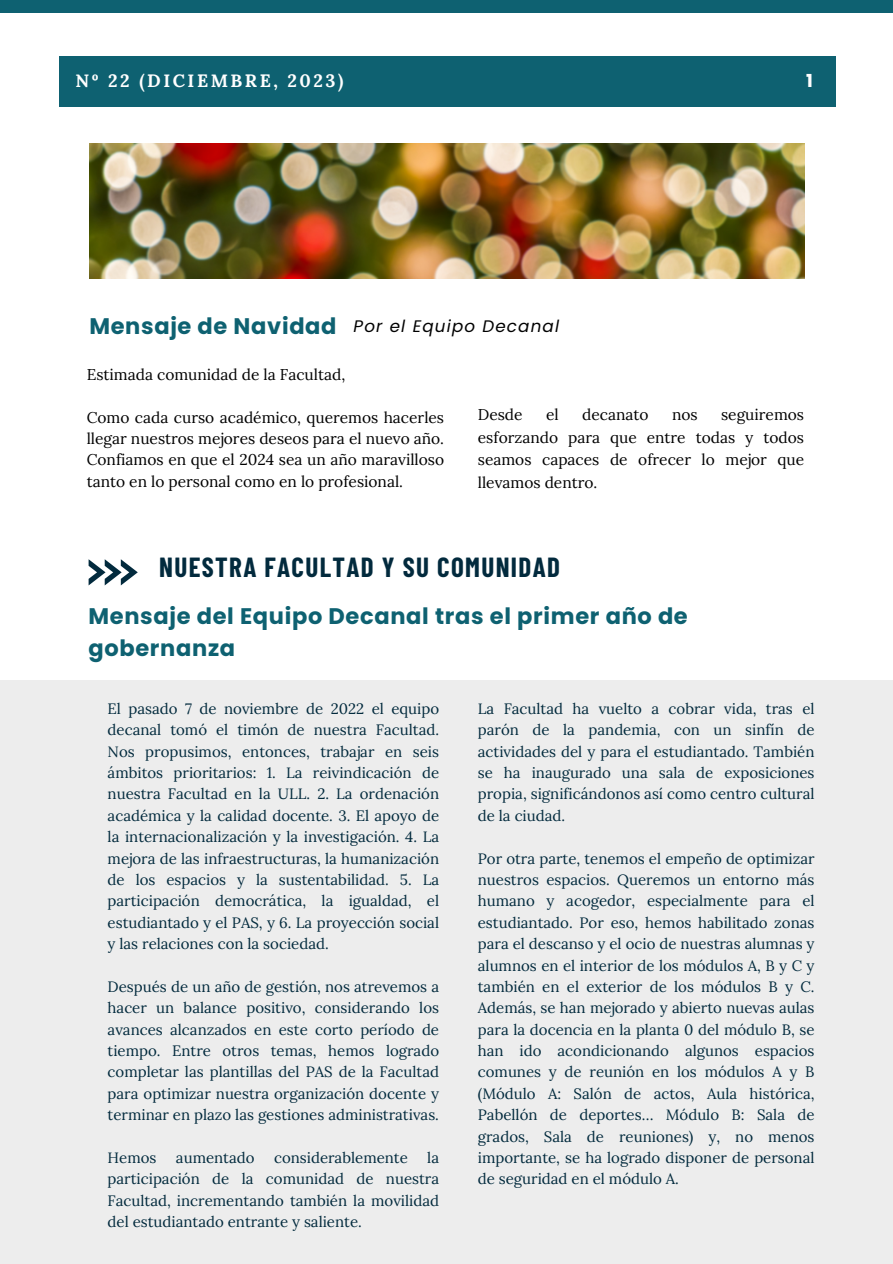
<style>
.page{position:relative;width:893px;height:1264px;background:#fff}
.page>*{position:absolute;margin:0;border:0;box-sizing:border-box;transform-origin:0 0}
.t1{font:700 27px "Barlow Condensed";letter-spacing:.05em;color:#022a3d}
.t2{font:700 22.5px/31.5px "Poppins";letter-spacing:.03em;color:#0e6171}
.t3{font:700 17.85px "Lora";letter-spacing:.14em;color:#fff}
.t4{font:700 17.85px "Poppins";color:#fff}
.t5{font:italic 16.65px "Poppins";letter-spacing:.07em;color:#000}
.t6{font:15.45px/21.3px "Lora";color:#000;text-align:justify}
.t7{font:15px/21.3px "Lora";color:#022a3d;text-align:justify}
</style>
<div class="page">
<div style="left:59px;top:56px;width:776px;height:51px;background:#0e6171"></div>
<img style="left:89px;top:143px;width:715px;height:135px">
<div style="left:0;top:0;width:892px;height:12px;background:#0e6171"></div>
<div style="left:0;top:1249px;width:892px;height:14px;background:#ededed"></div>
<svg style="left:89px;top:559px;width:49px;height:26px"></svg>
<div style="left:0;top:680px;width:892px;height:569px;background:#ededed"></div>
<p class="t3" style="left:75px;top:69px;width:269px">Nº 22 (DICIEMBRE, 2023)</p>
<p class="t2" style="left:89px;top:310px;width:249px">Mensaje de Navidad</p>
<p class="t5" style="left:353px;top:314px;width:207px">Por el Equipo Decanal</p>
<p class="t4" style="left:806px;top:68px;width:8px">1</p>
<p class="t6" style="left:87px;top:363px;width:260px">Estimada comunidad de la Facultad,</p>
<p class="t6" style="left:87px;top:406px;width:359px">Como cada curso académico, queremos hacerles llegar nuestros mejores deseos para el nuevo año.<br>Confiamos en que el 2024 sea un año maravilloso tanto en lo personal como en lo profesional.</p>
<p class="t6" style="left:478px;top:404px;width:46px">Desde</p>
<p class="t6" style="left:546px;top:404px;width:14px">el</p>
<p class="t6" style="left:582px;top:404px;width:68px">decanato</p>
<p class="t6" style="left:672px;top:404px;width:27px">nos</p>
<p class="t6" style="left:478px;top:403px;width:328px;line-height:22.5px;text-indent:243px">seguiremos esforzando para que entre todas y todos seamos capaces de ofrecer lo mejor que llevamos dentro.</p>
<p class="t1" style="left:159px;top:550px;width:402px">NUESTRA FACULTAD Y SU COMUNIDAD</p>
<p class="t2" style="left:88px;top:600px;width:601px">Mensaje del Equipo Decanal tras el primer año de gobernanza</p>
<p class="t7" style="left:108px;top:697px;width:333px">El pasado 7 de noviembre de 2022 el equipo decanal tomó el timón de nuestra Facultad.<br>Nos propusimos, entonces, trabajar en seis ámbitos prioritarios: 1. La reivindicación de nuestra Facultad en la ULL. 2. La ordenación académica y la calidad docente. 3. El apoyo de la internacionalización y la investigación. 4. La mejora de las infraestructuras, la humanización de los espacios y la sustentabilidad. 5. La participación democrática, la igualdad, el estudiantado y el PAS, y 6. La proyección social y las relaciones con la sociedad.</p>
<p class="t7" style="left:108px;top:975px;width:333px">Después de un año de gestión, nos atrevemos a hacer un balance positivo, considerando los avances alcanzados en este corto período de tiempo. Entre otros temas, hemos logrado completar las plantillas del PAS de la Facultad para optimizar nuestra organización docente y terminar en plazo las gestiones administrativas.</p>
<p class="t7" style="left:108px;top:1146px;width:50px">Hemos</p>
<p class="t7" style="left:176px;top:1146px;width:80px">aumentado</p>
<p class="t7" style="left:274px;top:1146px;width:135px">considerablemente</p>
<p class="t7" style="left:108px;top:1146px;width:333px;text-indent:320px">la participación de la comunidad de nuestra Facultad, incrementando también la movilidad del estudiantado entrante y saliente.</p>
<p class="t7" style="left:478px;top:697px;width:338px">La Facultad ha vuelto a cobrar vida, tras el parón de la pandemia, con un sinfín de actividades del y para el estudiantado. También se ha inaugurado una sala de exposiciones propia, significándonos así como centro cultural de la ciudad.</p>
<p class="t7" style="left:478px;top:847px;width:338px">Por otra parte, tenemos el empeño de optimizar nuestros espacios. Queremos un entorno más humano y acogedor, especialmente para el estudiantado. Por eso, hemos habilitado zonas para el descanso y el ocio de nuestras alumnas y alumnos en el interior de los módulos A, B y C y también en el exterior de los módulos B y C.<br>Además, se han mejorado y abierto nuevas aulas para la docencia en la planta 0 del módulo B, se han ido acondicionando algunos espacios comunes y de reunión en los módulos A y B (Módulo A: Salón de actos, Aula histórica, Pabellón de deportes… Módulo B: Sala de grados, Sala de reuniones) y, no menos importante, se ha logrado disponer de personal de seguridad en el módulo A.</p>
</div>
